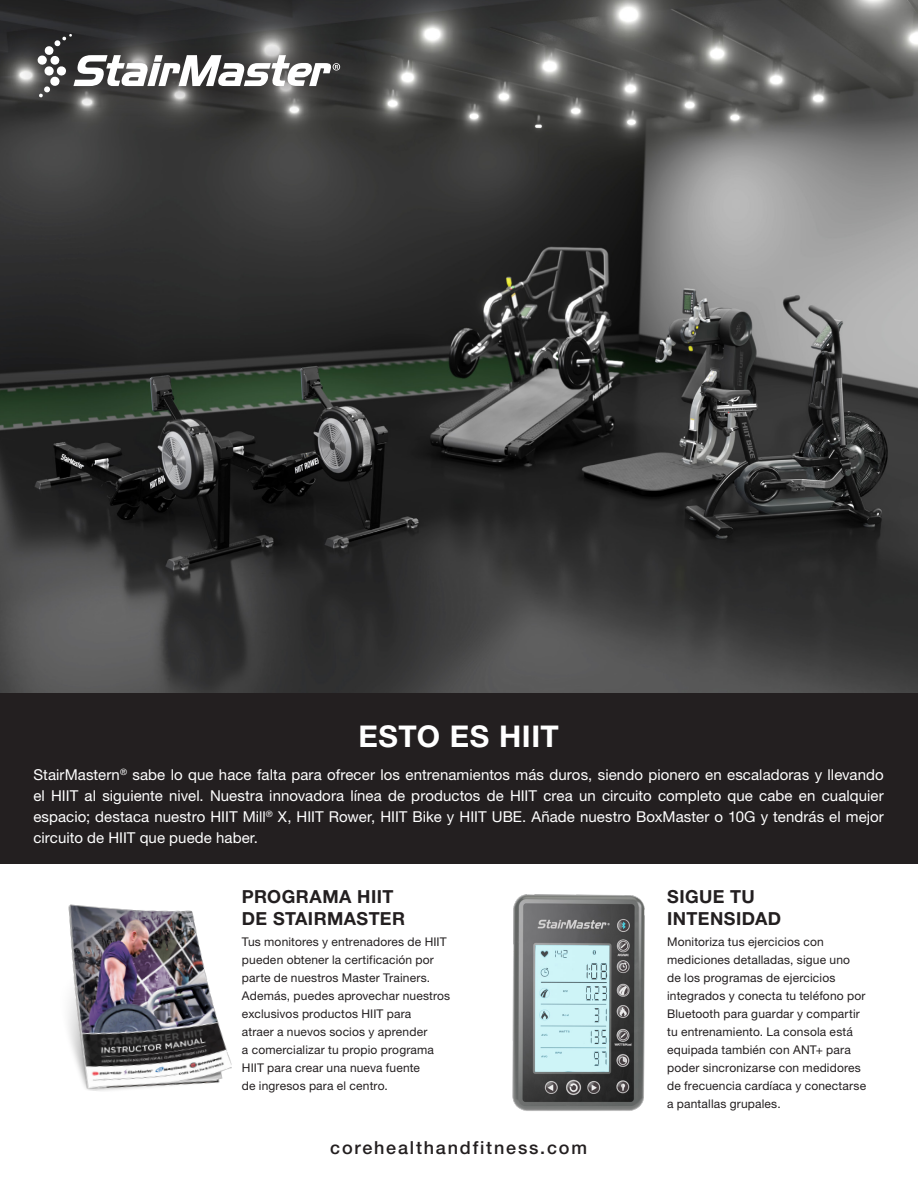
<style>
.page{position:relative;width:918px;height:1188px;background:#fff}
.page>*{position:absolute;margin:0;border:0;box-sizing:border-box;transform-origin:0 0}
.t1{font:700 30px "Helvetica Neue LT Pro";letter-spacing:.02em;color:#fff}
.t2{font:700 18px/21.6px "Helvetica Neue LT Pro";letter-spacing:.025em;color:#231f20}
.t3{font:500 18px "Helvetica Neue LT Pro";letter-spacing:.1em;color:#231f20}
.t4{font:15px/21px "Helvetica Neue LT Pro";letter-spacing:.005em;color:#fff;text-align:justify}
.t5{font:12px/18px "Helvetica Neue LT Pro";letter-spacing:.015em;color:#231f20}
</style>
<div class="page">
<img style="left:0;top:0;width:918px;height:693px">
<img style="left:512px;top:894px;width:133px;height:217px">
<div style="left:0;top:693px;width:918px;height:171px;background:#231f20"></div>
<img style="left:68px;top:904px;width:164px;height:187px">
<svg style="left:10px;top:9px;width:357px;height:113px;background:#3c3c3c"></svg>
<svg style="left:37px;top:34px;width:303px;height:63px"></svg>
<p class="t1" style="left:358px;top:718px;width:202px">ESTO ES HIIT</p>
<p class="t4" style="left:33px;top:764px;width:852px">StairMastern<sup>®</sup> sabe lo que hace falta para ofrecer los entrenamientos más duros, siendo pionero en escaladoras y llevando el HIIT al siguiente nivel. Nuestra innovadora línea de productos de HIIT crea un circuito completo que cabe en cualquier espacio; destaca nuestro HIIT Mill<sup>®</sup> X, HIIT Rower, HIIT Bike y HIIT UBE. Añade nuestro BoxMaster o 10G y tendrás el mejor circuito de HIIT que puede haber.</p>
<p class="t2" style="left:242px;top:886px;width:165px">PROGRAMA HIIT<br>DE STAIRMASTER</p>
<p class="t2" style="left:667px;top:886px;width:116px">SIGUE TU<br>INTENSIDAD</p>
<p class="t5" style="left:242px;top:933px;width:210px">Tus monitores y entrenadores de HIIT pueden obtener la certificación por parte de nuestros Master Trainers.<br>Además, puedes aprovechar nuestros exclusivos productos HIIT para<br>atraer a nuevos socios y aprender<br>a comercializar tu propio programa HIIT para crear una nueva fuente<br>de ingresos para el centro.</p>
<p class="t5" style="left:667px;top:933px;width:201px">Monitoriza tus ejercicios con mediciones detalladas, sigue uno de los programas de ejercicios integrados y conecta tu teléfono por<br>Bluetooth para guardar y compartir tu entrenamiento. La consola está equipada también con ANT+ para poder sincronizarse con medidores de frecuencia cardíaca y conectarse a pantallas grupales.</p>
<p class="t3" style="left:330px;top:1137px;width:258px">corehealthandfitness.com</p>
</div>
